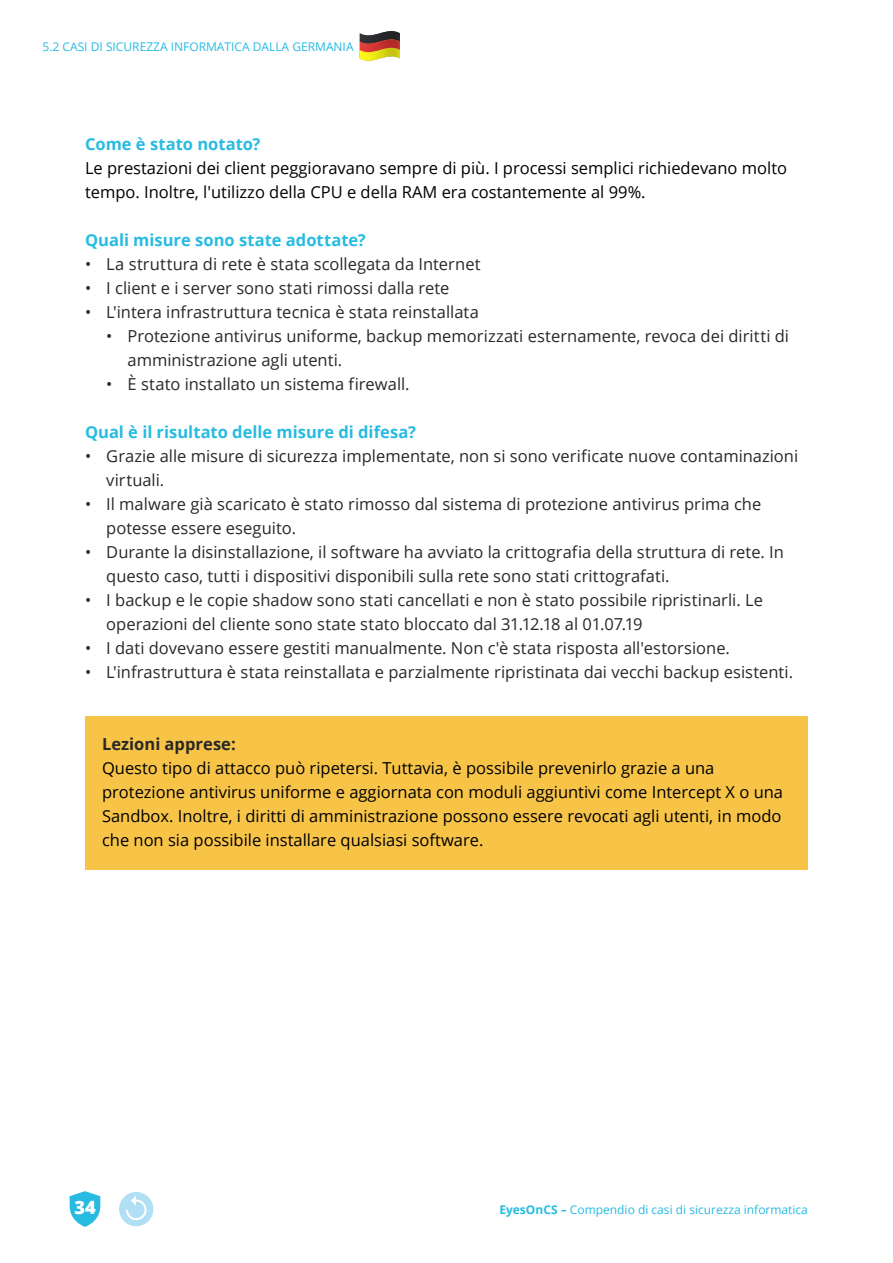
<style>
.page{position:relative;width:893px;height:1263px;background:#fff}
.page>*{position:absolute;margin:0;border:0;box-sizing:border-box;transform-origin:0 0}
.t1{font:800 18.3px "Open Sans";color:#fff}
.t2{font:16.5px/24px "Open Sans";color:#282827}
.t3{font:16.5px/24px "Open Sans";color:#000}
.t4{font:700 16.5px "Open Sans";color:#27bbe2}
.t5{font:700 16.5px "Open Sans";color:#282827}
.t6{font:12px "Open Sans";color:#27bbe2}
.s1{font-weight:700}
</style>
<div class="page">
<div style="left:85px;top:717px;width:723px;height:153px;background:#f7c447"></div>
<div style="left:119px;top:1192px;width:34px;height:34px;background:#b1dff3;border-radius:50%"></div>
<svg style="left:126px;top:1195px;width:21px;height:25px"></svg>
<svg style="left:69px;top:1191px;width:32px;height:36px"></svg>
<img style="left:360px;top:31px;width:40px;height:8px">
<img style="left:360px;top:52px;width:40px;height:9px">
<img style="left:360px;top:39px;width:40px;height:13px">
<p class="t6" style="left:43px;top:38px;width:313px">5.2 CASI DI SICUREZZA INFORMATICA DALLA GERMANIA</p>
<p class="t4" style="left:85px;top:132px;width:177px">Come è stato notato?</p>
<p class="t3" style="left:85px;top:156px;width:704px">Le prestazioni dei client peggioravano sempre di più. I processi semplici richiedevano molto tempo. Inoltre, l'utilizzo della CPU e della RAM era costantemente al 99%.</p>
<p class="t4" style="left:85px;top:228px;width:282px">Quali misure sono state adottate?</p>
<p class="t2" style="left:85px;top:252px;width:397px">• La struttura di rete è stata scollegata da Internet</p>
<p class="t2" style="left:85px;top:276px;width:366px">• I client e i server sono stati rimossi dalla rete</p>
<p class="t2" style="left:85px;top:300px;width:395px">• L'intera infrastruttura tecnica è stata reinstallata</p>
<p class="t2" style="left:128px;top:324px;width:663px;text-indent:-21px">• Protezione antivirus uniforme, backup memorizzati esternamente, revoca dei diritti di amministrazione agli utenti.</p>
<p class="t2" style="left:106px;top:372px;width:305px">• È stato installato un sistema firewall.</p>
<p class="t4" style="left:85px;top:420px;width:332px">Qual è il risultato delle misure di difesa?</p>
<p class="t2" style="left:106px;top:444px;width:693px;text-indent:-21px">• Grazie alle misure di sicurezza implementate, non si sono verificate nuove contaminazioni virtuali.</p>
<p class="t2" style="left:106px;top:492px;width:656px;text-indent:-21px">• Il malware già scaricato è stato rimosso dal sistema di protezione antivirus prima che potesse essere eseguito.</p>
<p class="t2" style="left:106px;top:540px;width:679px;text-indent:-21px">• Durante la disinstallazione, il software ha avviato la crittografia della struttura di rete. In questo caso, tutti i dispositivi disponibili sulla rete sono stati crittografati.</p>
<p class="t2" style="left:106px;top:588px;width:658px;text-indent:-21px">• I backup e le copie shadow sono stati cancellati e non è stato possibile ripristinarli. Le operazioni del cliente sono state stato bloccato dal 31.12.18 al 01.07.19</p>
<p class="t2" style="left:85px;top:636px;width:646px">• I dati dovevano essere gestiti manualmente. Non c'è stata risposta all'estorsione.</p>
<p class="t2" style="left:85px;top:660px;width:710px">• L'infrastruttura è stata reinstallata e parzialmente ripristinata dai vecchi backup esistenti.</p>
<p class="t5" style="left:102px;top:732px;width:135px">Lezioni apprese:</p>
<p class="t3" style="left:102px;top:756px;width:683px">Questo tipo di attacco può ripetersi. Tuttavia, è possibile prevenirlo grazie a una protezione antivirus uniforme e aggiornata con moduli aggiuntivi come Intercept X o una Sandbox. Inoltre, i diritti di amministrazione possono essere revocati agli utenti, in modo che non sia possibile installare qualsiasi software.</p>
<p class="t1" style="left:74px;top:1193px;width:23px">34</p>
<p class="t6" style="left:499px;top:1202px;width:310px"><span class="s1">EyesOnCS –</span> Compendio di casi di sicurezza informatica</p>
</div>
